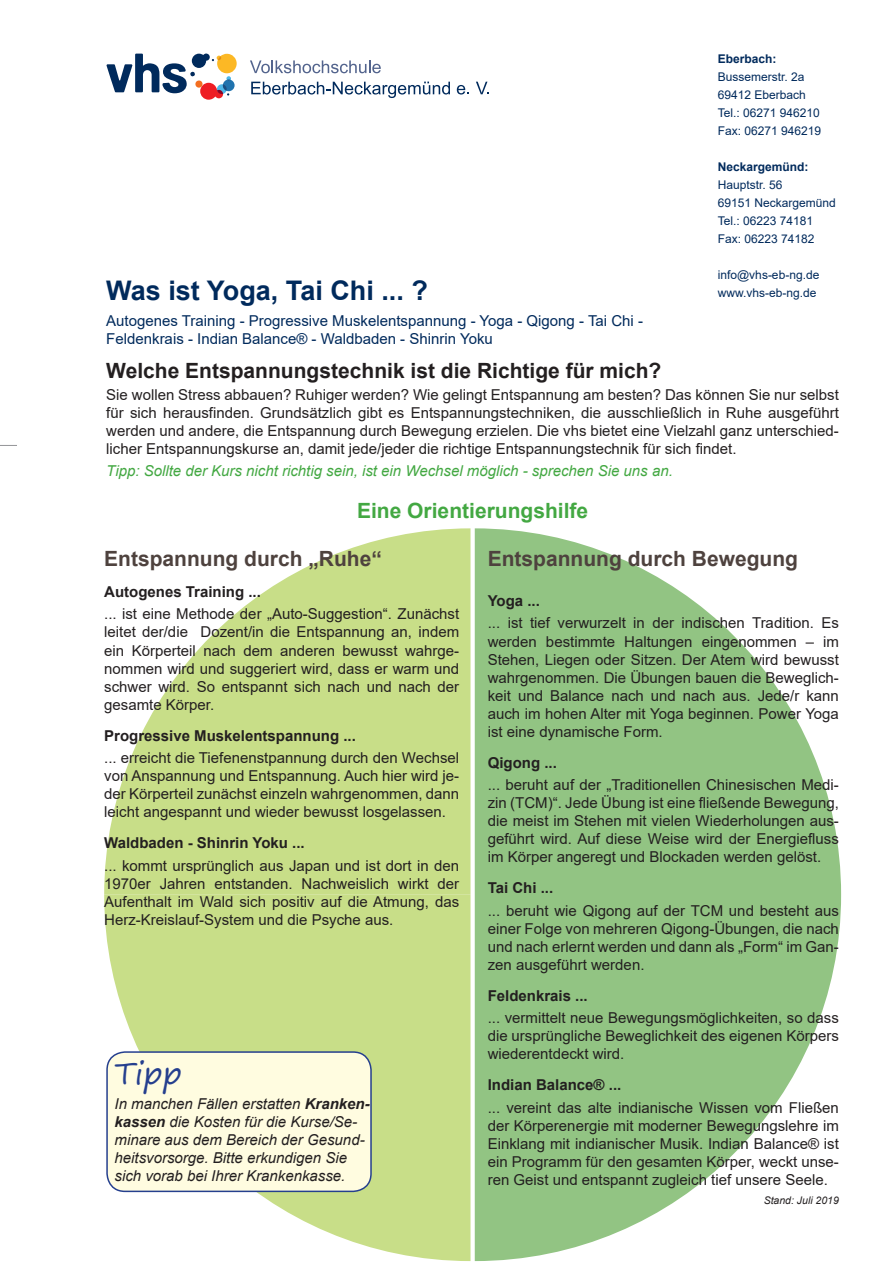
<style>
.page{position:relative;width:893px;height:1263px;background:#fff}
.page>*{position:absolute;margin:0;border:0;box-sizing:border-box;transform-origin:0 0}
.t1{font:30px "Segoe Print";color:#253f8e}
.t2{font:700 27px "Arial";color:#002a5c}
.t3{font:700 21px "Arial";color:#231f20}
.t4{font:700 21px "Arial";color:#4e423e}
.t5{font:700 21px "Arial";color:#43a842}
.t6{font:15px/18px "Arial";color:#231f20;text-align:justify}
.t7{font:italic 15px/18px "Arial";color:#231f20}
.t8{font:700 15px "Arial";color:#231f20}
.t9{font:15px/18px "Arial";color:#002a5c}
.t10{font:italic 15px "Arial";color:#43a842}
.t11{font:12px/18px "Arial";color:#002a5c}
.t12{font:700 12px "Arial";color:#002a5c}
.t13{font:italic 10.5px "Arial";color:#231f20}
.s1{font-weight:700}
</style>
<div class="page">
<svg style="left:104px;top:895px;width:366px;height:366px;fill:#c8de88"></svg>
<svg style="left:104px;top:528px;width:366px;height:367px;fill:#c8de88"></svg>
<svg style="left:107px;top:54px;width:130px;height:46px"></svg>
<svg style="left:250px;top:60px;width:131px;height:13px"></svg>
<svg style="left:251px;top:82px;width:199px;height:16px"></svg>
<svg style="left:457px;top:85px;width:12px;height:10px"></svg>
<svg style="left:476px;top:82px;width:13px;height:12px"></svg>
<svg style="left:0;top:445px;width:17px;height:1px"></svg>
<svg style="left:475px;top:528px;width:366px;height:733px;fill:#92c483"></svg>
<div style="left:107px;top:1052px;width:264px;height:139px;background:#fffce0;border-radius:18px"></div>
<div style="left:106px;top:1051px;width:266px;height:141px;border:2px solid #253f8e;border-radius:18px"></div>
<p class="t12" style="left:718px;top:50px;width:60px">Eberbach:</p>
<p class="t11" style="left:718px;top:67px;width:105px">Bussemerstr. 2a<br>69412 Eberbach<br>Tel.: 06271 946210<br>Fax: 06271 946219</p>
<p class="t12" style="left:718px;top:158px;width:92px">Neckargemünd:</p>
<p class="t11" style="left:718px;top:175px;width:120px">Hauptstr. 56<br>69151 Neckargemünd<br>Tel.: 06223 74181<br>Fax: 06223 74182</p>
<p class="t11" style="left:718px;top:265px;width:103px">info@vhs-eb-ng.de</p>
<h2 class="t2" style="left:106px;top:272px;width:323px">Was ist Yoga, Tai Chi ... ?</h2>
<p class="t11" style="left:718px;top:283px;width:100px">www.vhs-eb-ng.de</p>
<p class="t9" style="left:106px;top:311px;width:538px">Autogenes Training - Progressive Muskelentspannung - Yoga - Qigong - Tai Chi -<br>Feldenkrais - Indian Balance® - Waldbaden - Shinrin Yoku</p>
<h3 class="t3" style="left:106px;top:356px;width:557px">Welche Entspannungstechnik ist die Richtige für mich?</h3>
<p class="t6" style="left:106px;top:386px;width:734px">Sie wollen Stress abbauen? Ruhiger werden? Wie gelingt Entspannung am besten? Das können Sie nur selbst für sich herausfinden. Grundsätzlich gibt es Entspannungstechniken, die ausschließlich in Ruhe ausgeführt werden und andere, die Entspannung durch Bewegung erzielen. Die vhs bietet eine Vielzahl ganz unterschied&shy;licher Entspannungskurse an, damit jede/jeder die richtige Entspannungstechnik für sich findet.</p>
<p class="t10" style="left:106px;top:461px;width:568px">Tipp: Sollte der Kurs nicht richtig sein, ist ein Wechsel möglich - sprechen Sie uns an.</p>
<h3 class="t5" style="left:357px;top:496px;width:233px">Eine Orientierungshilfe</h3>
<h3 class="t4" style="left:488px;top:544px;width:312px">Entspannung durch Bewegung</h3>
<p class="t8" style="left:488px;top:590px;width:54px">Yoga ...</p>
<p class="t6" style="left:488px;top:614px;width:353px">... ist tief verwurzelt in der indischen Tradition. Es werden bestimmte Haltungen eingenommen – im Stehen, Liegen oder Sitzen. Der Atem wird bewusst wahrgenommen. Die Übungen bauen die Beweglich&shy;keit und Balance nach und nach aus. Jede/r kann auch im hohen Alter mit Yoga beginnen. Power Yoga ist eine dynamische Form.</p>
<p class="t8" style="left:488px;top:752px;width:71px">Qigong ...</p>
<p class="t6" style="left:488px;top:776px;width:353px">... beruht auf der „Traditionellen Chinesischen Medi&shy;zin (TCM)“. Jede Übung ist eine fließende Bewegung, die meist im Stehen mit vielen Wiederholungen aus&shy;geführt wird. Auf diese Weise wird der Energiefluss im Körper angeregt und Blockaden werden gelöst.</p>
<p class="t8" style="left:488px;top:877px;width:67px">Tai Chi ...</p>
<p class="t6" style="left:488px;top:901px;width:353px">... beruht wie Qigong auf der TCM und besteht aus einer Folge von mehreren Qigong-Übungen, die nach und nach erlernt werden und dann als „Form“ im Gan&shy;zen ausgeführt werden.</p>
<p class="t8" style="left:488px;top:985px;width:102px">Feldenkrais ...</p>
<p class="t6" style="left:488px;top:1009px;width:353px">... vermittelt neue Bewegungsmöglichkeiten, so dass die ursprüngliche Beweglichkeit des eigenen Körpers wiederentdeckt wird.</p>
<p class="t8" style="left:488px;top:1074px;width:135px">Indian Balance® ...</p>
<p class="t6" style="left:488px;top:1098px;width:353px">... vereint das alte indianische Wissen vom Fließen der Körperenergie mit moderner Bewegungslehre im Einklang mit indianischer Musik. Indian Balance® ist ein Programm für den gesamten Körper, weckt unse&shy;ren Geist und entspannt zugleich tief unsere Seele.</p>
<h3 class="t4" style="left:104px;top:544px;width:279px">Entspannung durch „Ruhe“</h3>
<p class="t8" style="left:104px;top:581px;width:158px">Autogenes Training ...</p>
<p class="t6" style="left:104px;top:605px;width:357px">... ist eine Methode der „Auto-Suggestion“. Zunächst leitet der/die Dozent/in die Entspannung an, indem ein Körperteil nach dem anderen bewusst wahrge&shy;nommen wird und suggeriert wird, dass er warm und schwer wird. So entspannt sich nach und nach der gesamte Körper.</p>
<p class="t8" style="left:104px;top:725px;width:253px">Progressive Muskelentspannung ...</p>
<p class="t6" style="left:104px;top:749px;width:357px">... erreicht die Tiefenenstpannung durch den Wechsel von Anspannung und Entspannung. Auch hier wird je&shy;der Körperteil zunächst einzeln wahrgenommen, dann leicht angespannt und wieder bewusst losgelassen.</p>
<p class="t8" style="left:104px;top:832px;width:202px">Waldbaden - Shinrin Yoku ...</p>
<p class="t6" style="left:104px;top:856px;width:357px">... kommt ursprünglich aus Japan und ist dort in den 1970er Jahren entstanden. Nachweislich wirkt der Aufenthalt im Wald sich positiv auf die Atmung, das Herz-Kreislauf-System und die Psyche aus.</p>
<h1 class="t1" style="left:115px;top:1047px;width:69px">Tipp</h1>
<p class="t7" style="left:115px;top:1095px;width:257px">In manchen Fällen erstatten <span class="s1">Kranken&shy;kassen</span> die Kosten für die Kurse/Se&shy;minare aus dem Bereich der Gesund&shy;heitsvorsorge. Bitte erkundigen Sie sich vorab bei Ihrer Krankenkasse.</p>
<p class="t13" style="left:764px;top:1194px;width:77px">Stand: Juli 2019</p>
</div>
